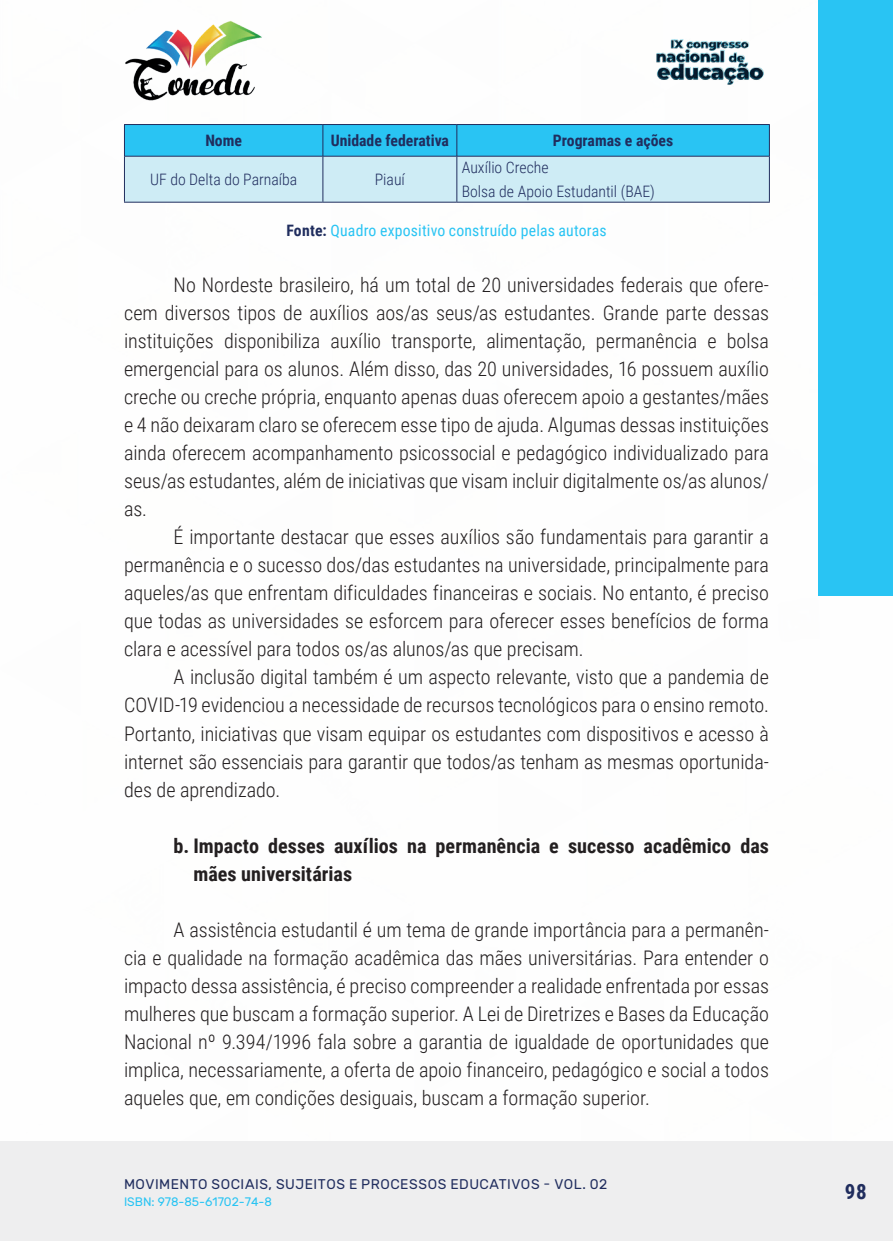
<style>
.page{position:relative;width:893px;height:1241px;background:#fff}
.page>*{position:absolute;margin:0;border:0;box-sizing:border-box;transform-origin:0 0}
.t1{font:700 21px "Roboto Condensed";color:#202d5e}
._9_CORPO{font:300 20.12px/28px "Roboto Condensed";color:#231f20;text-align:justify}
._9_CORPO-2{font:700 20.12px/28px "Roboto Condensed";color:#231f20}
._20_CELULAS{font:300 15.75px "Roboto Condensed";color:#202d5e}
._15_FONTES{font:15.75px "Roboto Condensed";letter-spacing:.01em;color:#29c4f3}
._20_CELULAS-2{font:700 15.75px "Roboto Condensed";color:#202d5e}
.t2{font:14px "Rubik";letter-spacing:.035em;color:#202d5e}
.t3{font:12.25px "Rubik";color:#29c4f3}
.s1{font-weight:700;color:#202d5e}
</style>
<div class="page">
<div style="left:0;top:1141px;width:893px;height:99px;background:#eeeeef"></div>
<div style="left:819px;top:0;width:74px;height:595px;background:#29c4f3"></div>
<img style="left:125px;top:20px;width:137px;height:81px">
<img style="left:656px;top:39px;width:108px;height:46px">
<svg style="left:125px;top:125px;width:644px;height:77px;background:#89d9f1"></svg>
<hr style="left:323px;top:125px;width:1px;height:31px;background:#202d5e">
<hr style="left:457px;top:125px;width:1px;height:31px;background:#202d5e">
<hr style="left:125px;top:156px;width:198px;height:1px;background:#202d5e">
<hr style="left:323px;top:156px;width:134px;height:1px;background:#202d5e">
<hr style="left:457px;top:156px;width:312px;height:1px;background:#202d5e">
<hr style="left:323px;top:156px;width:1px;height:46px;background:#202d5e">
<hr style="left:457px;top:156px;width:1px;height:46px;background:#202d5e">
<hr style="left:124px;top:124px;width:199px;height:1px;background:#202d5e">
<hr style="left:124px;top:125px;width:1px;height:31px;background:#202d5e">
<hr style="left:323px;top:124px;width:134px;height:1px;background:#202d5e">
<hr style="left:457px;top:124px;width:313px;height:1px;background:#202d5e">
<hr style="left:769px;top:125px;width:1px;height:31px;background:#202d5e">
<hr style="left:124px;top:156px;width:1px;height:46px;background:#202d5e">
<hr style="left:769px;top:156px;width:1px;height:46px;background:#202d5e">
<hr style="left:124px;top:202px;width:199px;height:1px;background:#202d5e">
<hr style="left:323px;top:202px;width:134px;height:1px;background:#202d5e">
<hr style="left:457px;top:202px;width:313px;height:1px;background:#202d5e">
<p class="_20_CELULAS-2" style="left:205px;top:130px;width:38px">Nome</p>
<p class="_20_CELULAS-2" style="left:331px;top:130px;width:120px">Unidade federativa</p>
<p class="_20_CELULAS-2" style="left:553px;top:130px;width:122px">Programas e ações</p>
<p class="_20_CELULAS" style="left:150px;top:168px;width:149px">UF do Delta do Parnaíba</p>
<p class="_20_CELULAS" style="left:375px;top:168px;width:32px">Piauí</p>
<p class="_20_CELULAS" style="left:462px;top:156px;width:88px">Auxílio Creche</p>
<p class="_20_CELULAS" style="left:462px;top:180px;width:195px">Bolsa de Apoio Estudantil (BAE)</p>
<p class="_15_FONTES" style="left:286px;top:219px;width:322px"><span class="s1">Fonte:</span> Quadro expositivo construído pelas autoras</p>
<p class="_9_CORPO" style="left:124px;top:270px;width:646px;text-indent:50px">No Nordeste brasileiro, há um total de 20 universidades federais que ofere&shy;cem diversos tipos de auxílios aos/as seus/as estudantes. Grande parte dessas instituições disponibiliza auxílio transporte, alimentação, permanência e bolsa emergencial para os alunos. Além disso, das 20 universidades, 16 possuem auxílio creche ou creche própria, enquanto apenas duas oferecem apoio a gestantes/mães e 4 não deixaram claro se oferecem esse tipo de ajuda. Algumas dessas instituições ainda oferecem acompanhamento psicossocial e pedagógico individualizado para seus/as estudantes, além de iniciativas que visam incluir digitalmente os/as alunos/ as.</p>
<p class="_9_CORPO" style="left:124px;top:522px;width:646px;text-indent:50px">É importante destacar que esses auxílios são fundamentais para garantir a permanência e o sucesso dos/das estudantes na universidade, principalmente para aqueles/as que enfrentam dificuldades financeiras e sociais. No entanto, é preciso que todas as universidades se esforcem para oferecer esses benefícios de forma clara e acessível para todos os/as alunos/as que precisam.</p>
<p class="_9_CORPO" style="left:124px;top:662px;width:646px;text-indent:50px">A inclusão digital também é um aspecto relevante, visto que a pandemia de COVID-19 evidenciou a necessidade de recursos tecnológicos para o ensino remoto.<br>Portanto, iniciativas que visam equipar os estudantes com dispositivos e acesso à internet são essenciais para garantir que todos/as tenham as mesmas oportunida&shy;des de aprendizado.</p>
<p class="_9_CORPO-2" style="left:193px;top:830px;width:577px;text-indent:-20px">b. Impacto desses auxílios na permanência e sucesso acadêmico das mães universitárias</p>
<p class="_9_CORPO" style="left:124px;top:914px;width:646px;text-indent:50px">A assistência estudantil é um tema de grande importância para a permanên&shy;cia e qualidade na formação acadêmica das mães universitárias. Para entender o impacto dessa assistência, é preciso compreender a realidade enfrentada por essas mulheres que buscam a formação superior. A Lei de Diretrizes e Bases da Educação Nacional nº 9.394/1996 fala sobre a garantia de igualdade de oportunidades que implica, necessariamente, a oferta de apoio financeiro, pedagógico e social a todos aqueles que, em condições desiguais, buscam a formação superior.</p>
<p class="t2" style="left:124px;top:1175px;width:485px">MOVIMENTO SOCIAIS, SUJEITOS E PROCESSOS EDUCATIVOS - VOL. 02</p>
<p class="t3" style="left:124px;top:1194px;width:149px">ISBN: 978-85-61702-74-8</p>
<p class="t1" style="left:845px;top:1176px;width:23px">98</p>
</div>
